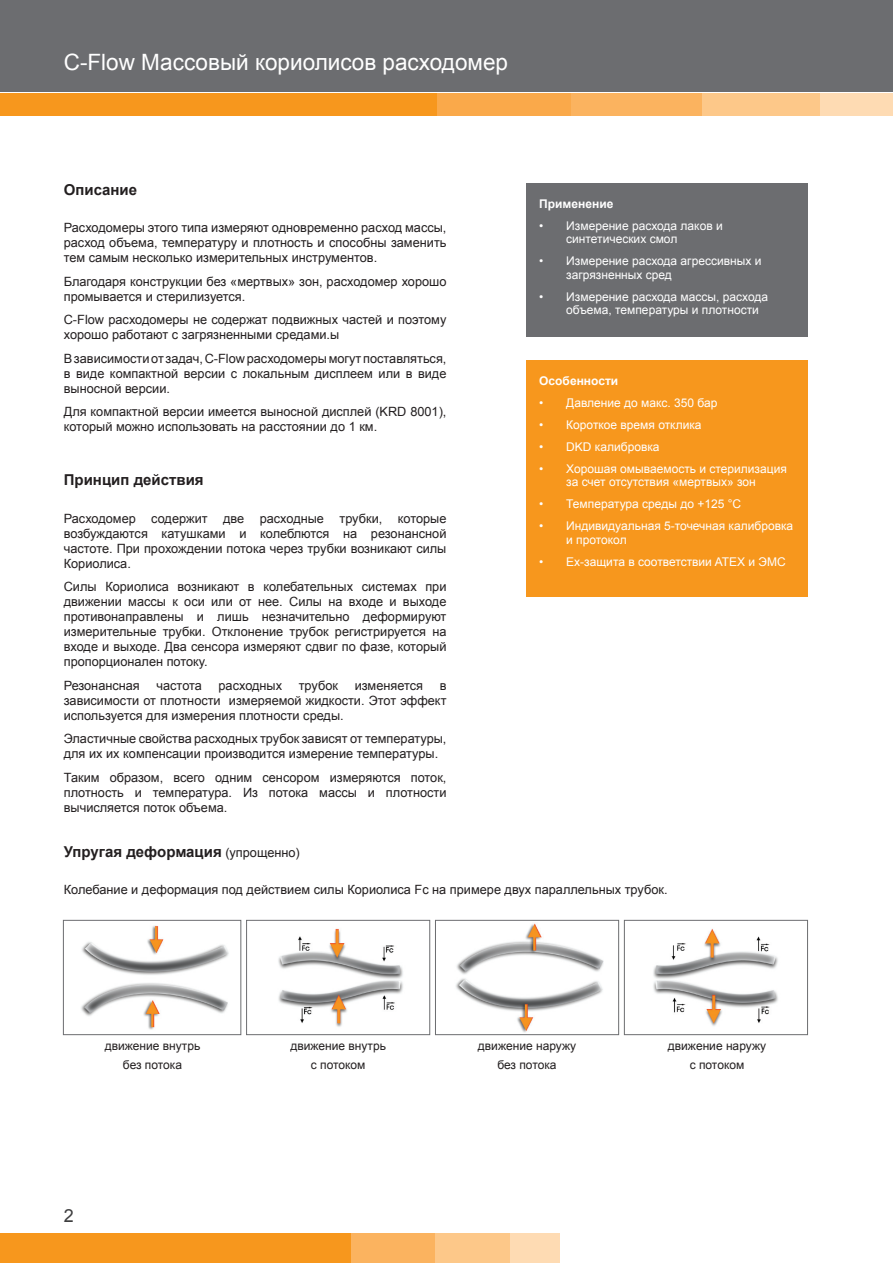
<style>
.page{position:relative;width:893px;height:1263px;background:#fff}
.page>*{position:absolute;margin:0;border:0;box-sizing:border-box;transform-origin:0 0}
.t1{font:22.5px "Arial";color:#fff}
.t2{font:18px "Arial";color:#3e3e3f}
.t3{font:700 15px "Arial";color:#231f20}
.t4{font:12.75px/15px "Arial";color:#231f20;text-align:justify}
.t5{font:12px/13.5px "Arial";color:#fff}
.t6{font:12px/19.2px "Arial";color:#231f20;text-align:center}
.t7{font:700 12px "Arial";color:#fff}
.s1{font-weight:400;font-size:12.75px}
</style>
<div class="page">
<div style="left:0;top:0;width:893px;height:92px;background:#6c6d70"></div>
<div style="left:0;top:94px;width:893px;height:22px;background:#fedbb3"></div>
<div style="left:0;top:94px;width:819px;height:22px;background:#fdc889"></div>
<div style="left:0;top:94px;width:702px;height:22px;background:#fbb35f"></div>
<div style="left:0;top:94px;width:570px;height:22px;background:#faa94a"></div>
<div style="left:0;top:94px;width:437px;height:22px;background:#f7971d"></div>
<div style="left:0;top:1233px;width:559px;height:30px;background:#fedbb3"></div>
<div style="left:0;top:1233px;width:509px;height:30px;background:#fdc889"></div>
<div style="left:0;top:1233px;width:435px;height:30px;background:#fbb35f"></div>
<div style="left:0;top:1233px;width:351px;height:30px;background:#f7971d"></div>
<div style="left:526px;top:184px;width:282px;height:153px;background:#6c6d70"></div>
<div style="left:526px;top:361px;width:282px;height:236px;background:#f7971d"></div>
<img style="left:81px;top:925px;width:148px;height:105px">
<div style="left:63px;top:920px;width:178px;height:115px;border:1px solid #6c6d70"></div>
<img style="left:278px;top:928px;width:125px;height:99px">
<div style="left:246px;top:920px;width:184px;height:115px;border:1px solid #6c6d70"></div>
<img style="left:456px;top:923px;width:147px;height:110px">
<div style="left:435px;top:920px;width:184px;height:115px;border:1px solid #6c6d70"></div>
<img style="left:653px;top:929px;width:125px;height:97px">
<div style="left:624px;top:920px;width:184px;height:115px;border:1px solid #6c6d70"></div>
<h1 class="t1" style="left:64px;top:48px;width:446px">C-Flow Массовый кориолисов расходомер</h1>
<p class="t3" style="left:64px;top:180px;width:75px">Описание</p>
<p class="t4" style="left:64px;top:220px;width:384px">Расходомеры этого типа измеряют одновременно расход массы, расход объема, температуру и плотность и способны заменить тем самым несколько измерительных инструментов.</p>
<p class="t4" style="left:64px;top:274px;width:384px">Благодаря конструкции без «мертвых» зон, расходомер хорошо промывается и стерилизуется.</p>
<p class="t4" style="left:64px;top:312px;width:384px">C-Flow расходомеры не содержат подвижных частей и поэтому хорошо работают с загрязненными средами.ы</p>
<p class="t4" style="left:64px;top:351px;width:384px">В зависимости от задач, C-Flow расходомеры могут поставляться, в виде компактной версии с локальным дисплеем или в виде выносной версии.</p>
<p class="t4" style="left:64px;top:404px;width:384px">Для компактной версии имеется выносной дисплей (KRD 8001), который можно использовать на расстоянии до 1 км.</p>
<p class="t3" style="left:64px;top:470px;width:141px">Принцип действия</p>
<p class="t4" style="left:64px;top:511px;width:384px">Расходомер содержит две расходные трубки, которые возбуждаются катушками и колеблются на резонансной частоте. При прохождении потока через трубки возникают силы Кориолиса.</p>
<p class="t4" style="left:64px;top:579px;width:384px">Силы Кориолиса возникают в колебательных системах при движении массы к оси или от нее. Силы на входе и выходе противонаправлены и лишь незначительно деформируют измерительные трубки. Отклонение трубок регистрируется на входе и выходе. Два сенсора измеряют сдвиг по фазе, который пропорционален потоку.</p>
<p class="t4" style="left:64px;top:678px;width:78px">Резонансная</p>
<p class="t4" style="left:157px;top:678px;width:47px">частота</p>
<p class="t4" style="left:219px;top:678px;width:65px">расходных</p>
<p class="t4" style="left:299px;top:678px;width:41px">трубок</p>
<p class="t4" style="left:355px;top:678px;width:70px">изменяется</p>
<p class="t4" style="left:64px;top:678px;width:384px;text-indent:376px">в зависимости от плотности измеряемой жидкости. Этот эффект используется для измерения плотности среды.</p>
<p class="t4" style="left:64px;top:731px;width:384px">Эластичные свойства расходных трубок зависят от температуры, для их их компенсации производится измерение температуры.</p>
<p class="t4" style="left:64px;top:770px;width:384px">Таким образом, всего одним сенсором измеряются поток, плотность и температура. Из потока массы и плотности вычисляется поток объема.</p>
<p class="t3" style="left:64px;top:842px;width:238px">Упругая деформация <span class="s1">(упрощенно)</span></p>
<p class="t7" style="left:539px;top:196px;width:76px">Применение</p>
<p class="t5" style="left:566px;top:219px;width:158px;text-indent:-27px">• Измерение расхода лаков и синтетических смол</p>
<p class="t5" style="left:566px;top:255px;width:197px;text-indent:-27px">• Измерение расхода агрессивных и загрязненных сред</p>
<p class="t5" style="left:566px;top:290px;width:203px;text-indent:-27px">• Измерение расхода массы, расхода объема, температуры и плотности</p>
<p class="t7" style="left:539px;top:372px;width:81px">Особенности</p>
<p class="t5" style="left:539px;top:396px;width:180px">• Давление до макс. 350 бар</p>
<p class="t5" style="left:539px;top:418px;width:164px">• Короткое время отклика</p>
<p class="t5" style="left:539px;top:440px;width:122px">• DKD калибровка</p>
<p class="t5" style="left:539px;top:462px;width:249px;text-align:center">• Хорошая омываемость и стерилизация за счет отсутствия «мертвых» зон</p>
<p class="t5" style="left:539px;top:497px;width:203px">• Температура среды до +125 °C</p>
<p class="t5" style="left:566px;top:519px;width:228px;text-indent:-27px">• Индивидуальная 5-точечная калибровка и протокол</p>
<p class="t5" style="left:539px;top:556px;width:248px">• Ex-защита в соответствии ATEX и ЭМС</p>
<p class="t4" style="left:64px;top:882px;width:605px">Колебание и деформация под действием силы Кориолиса Fc на примере двух параллельных трубок.</p>
<p class="t6" style="left:105px;top:1036px;width:97px">движение внутрь без потока</p>
<p class="t6" style="left:290px;top:1036px;width:97px">движение внутрь с потоком</p>
<p class="t6" style="left:478px;top:1036px;width:100px">движение наружу без потока</p>
<h2 class="t2" style="left:64px;top:1204px;width:12px">2</h2>
<p class="t6" style="left:668px;top:1036px;width:100px">движение наружу с потоком</p>
</div>
